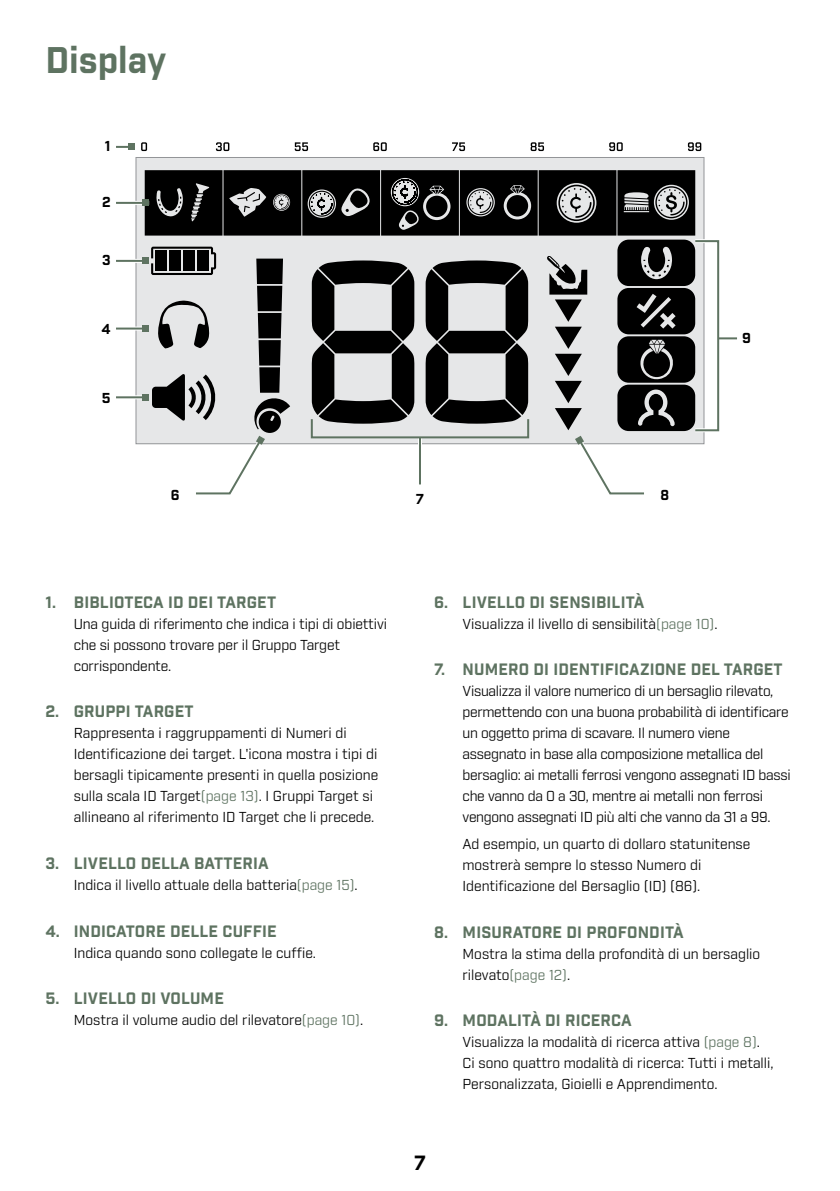
<style>
.page{position:relative;width:840px;height:1191px;background:#fff}
.page>*{position:absolute;margin:0;border:0;box-sizing:border-box;transform-origin:0 0}
.t1{font:700 36px "Industry";color:#5e7361}
.t2{font:700 20px "Industry";color:#000}
.t3{font:700 16px "Industry";letter-spacing:.01em;color:#5e7361}
.t4{font:14px/21px "Industry";letter-spacing:-.01em;color:#000}
.t5{font:700 14px "Industry";color:#000}
.s1{color:#5e7361}
</style>
<div class="page">
<svg style="left:141px;top:142px;width:560px;height:9px"></svg>
<svg style="left:116px;top:201px;width:26px;height:1px"></svg>
<hr style="left:116px;top:202px;width:30px;height:2px;background:#5e7361">
<div style="left:142px;top:200px;width:7px;height:6px;background:#5e7361"></div>
<svg style="left:116px;top:259px;width:26px;height:1px"></svg>
<hr style="left:116px;top:260px;width:30px;height:2px;background:#5e7361">
<div style="left:142px;top:257px;width:7px;height:7px;background:#5e7361"></div>
<svg style="left:116px;top:326px;width:26px;height:4px"></svg>
<hr style="left:116px;top:327px;width:30px;height:2px;background:#5e7361">
<div style="left:142px;top:325px;width:7px;height:7px;background:#5e7361"></div>
<svg style="left:116px;top:395px;width:26px;height:4px"></svg>
<hr style="left:116px;top:396px;width:30px;height:2px;background:#5e7361">
<div style="left:142px;top:394px;width:7px;height:6px;background:#5e7361"></div>
<svg style="left:144px;top:170px;width:551px;height:325px"></svg>
<div style="left:692px;top:239px;width:27px;height:193px;border:4px solid #fff"></div>
<div style="left:693px;top:240px;width:25px;height:191px;border:2px solid #5e7361"></div>
<hr style="left:418px;top:437px;width:4px;height:47px;background:#fff">
<hr style="left:419px;top:437px;width:2px;height:47px;background:#5e7361">
<svg style="left:717px;top:337px;width:19px;height:2px"></svg>
<div style="left:310px;top:418px;width:219px;height:20px;border:2px solid #5e7361"></div>
<svg style="left:116px;top:144px;width:18px;height:6px"></svg>
<h1 class="t1" style="left:45px;top:38px;width:123px">Display</h1>
<p class="t5" style="left:105px;top:137px;width:7px">1</p>
<p class="t5" style="left:102px;top:194px;width:10px">2</p>
<p class="t5" style="left:102px;top:251px;width:10px">3</p>
<p class="t5" style="left:101px;top:321px;width:11px">4</p>
<p class="t5" style="left:102px;top:389px;width:10px">5</p>
<p class="t5" style="left:170px;top:486px;width:10px">6</p>
<p class="t5" style="left:660px;top:486px;width:10px">8</p>
<p class="t5" style="left:415px;top:490px;width:10px">7</p>
<p class="t5" style="left:741px;top:330px;width:10px">9</p>
<p class="t3" style="left:45px;top:592px;width:232px">1. BIBLIOTECA ID DEI TARGET</p>
<p class="t4" style="left:74px;top:613px;width:314px">Una guida di riferimento che indica i tipi di obiettivi che si possono trovare per il Gruppo Target corrispondente.</p>
<p class="t3" style="left:45px;top:702px;width:149px">2. GRUPPI TARGET</p>
<p class="t4" style="left:74px;top:723px;width:306px">Rappresenta i raggruppamenti di Numeri di Identificazione dei target. L'icona mostra i tipi di bersagli tipicamente presenti in quella posizione sulla scala ID Target<span class="s1">(page 13)</span>. I Gruppi Target si allineano al riferimento ID Target che li precede.</p>
<p class="t3" style="left:45px;top:853px;width:225px">3. LIVELLO DELLA BATTERIA</p>
<p class="t4" style="left:74px;top:875px;width:285px">Indica il livello attuale della batteria<span class="s1">(page 15)</span>.</p>
<p class="t3" style="left:45px;top:921px;width:233px">4. INDICATORE DELLE CUFFIE</p>
<p class="t4" style="left:74px;top:942px;width:243px">Indica quando sono collegate le cuffie.</p>
<p class="t3" style="left:45px;top:989px;width:180px">5. LIVELLO DI VOLUME</p>
<p class="t4" style="left:74px;top:1010px;width:291px">Mostra il volume audio del rilevatore<span class="s1">(page 10)</span>.</p>
<p class="t3" style="left:434px;top:592px;width:212px">6. LIVELLO DI SENSIBILITÀ</p>
<p class="t4" style="left:462px;top:613px;width:256px">Visualizza il livello di sensibilità<span class="s1">(page 10)</span>.</p>
<p class="t3" style="left:434px;top:660px;width:350px">7. NUMERO DI IDENTIFICAZIONE DEL TARGET</p>
<p class="t4" style="left:462px;top:681px;width:329px">Visualizza il valore numerico di un bersaglio rilevato, permettendo con una buona probabilità di identificare un oggetto prima di scavare. Il numero viene assegnato in base alla composizione metallica del bersaglio: ai metalli ferrosi vengono assegnati ID bassi che vanno da 0 a 30, mentre ai metalli non ferrosi vengono assegnati ID più alti che vanno da 31 a 99.</p>
<p class="t4" style="left:462px;top:834px;width:289px">Ad esempio, un quarto di dollaro statunitense mostrerà sempre lo stesso Numero di<br>Identificazione del Bersaglio (ID) (86).</p>
<p class="t3" style="left:434px;top:922px;width:251px">8. MISURATORE DI PROFONDITÀ</p>
<p class="t4" style="left:462px;top:943px;width:299px">Mostra la stima della profondità di un bersaglio rilevato<span class="s1">(page 12)</span>.</p>
<p class="t3" style="left:434px;top:1011px;width:199px">9. MODALITÀ DI RICERCA</p>
<p class="t4" style="left:462px;top:1032px;width:312px">Visualizza la modalità di ricerca attiva <span class="s1">(page 8)</span>.<br>Ci sono quattro modalità di ricerca: Tutti i metalli,<br>Personalizzata, Gioielli e Apprendimento.</p>
<h2 class="t2" style="left:414px;top:1150px;width:13px">7</h2>
</div>
